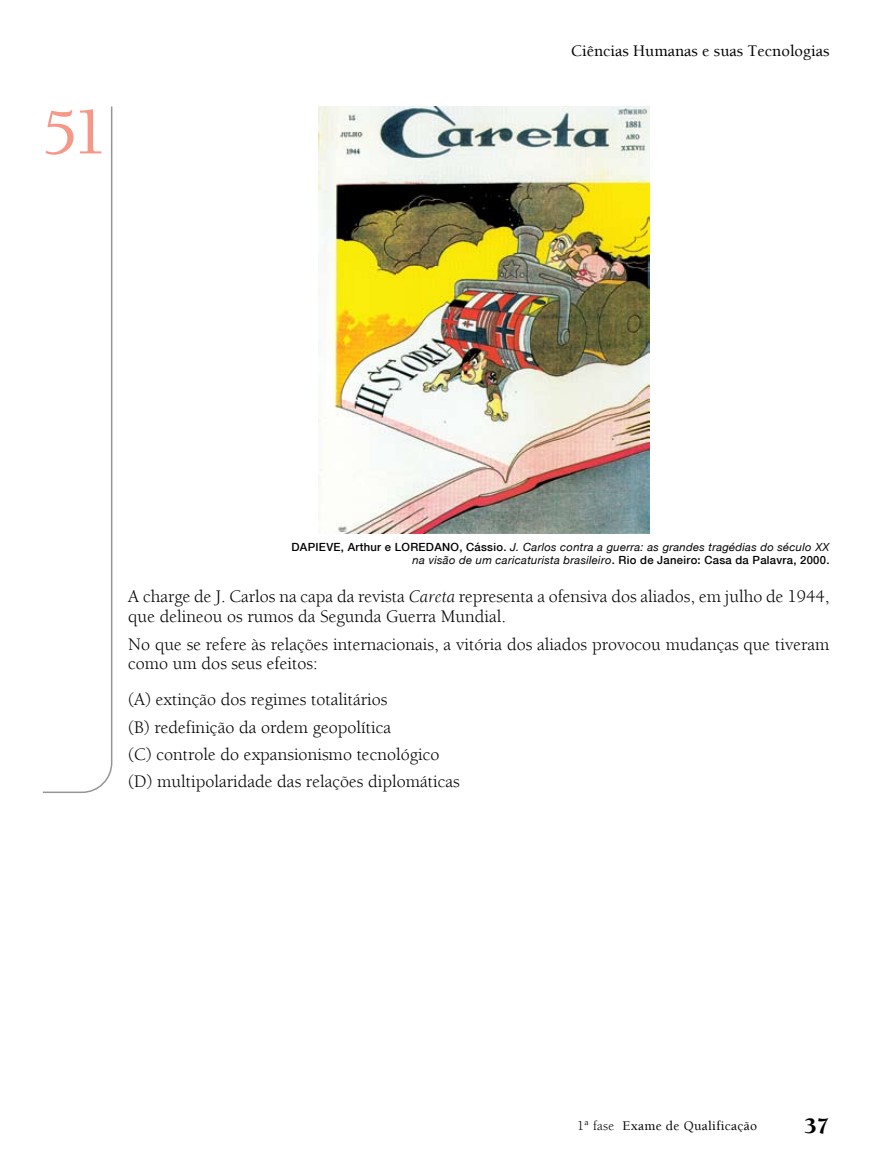
<style>
.page{position:relative;width:872px;height:1170px;background:#fff}
.page>*{position:absolute;margin:0;border:0;box-sizing:border-box;transform-origin:0 0}
.t1{font:500 67.5px "Berkeley";color:#f69787}
.t2{font:900 22.5px "Berkeley";color:#000}
.t3{font:18px/27.5px "Berkeley";color:#000}
.t4{font:500 16.5px "Berkeley";color:#000}
.t5{font:500 13.5px "Berkeley";letter-spacing:.025em;color:#000}
.t6{font:italic 11.25px/13.5px "Helvetica Neue";letter-spacing:.025em;color:#000;text-align:right}
.s1{font-weight:500;font-style:normal}
.s2{font-style:italic}
.s3{font-weight:400}
</style>
<div class="page">
<svg style="left:42px;top:106px;width:71px;height:687px"></svg>
<img style="left:318px;top:106px;width:331px;height:427px">
<h1 class="t1" style="left:43px;top:97px;width:67px">51</h1>
<p class="t4" style="left:571px;top:42px;width:260px">Ciências Humanas e suas Tecnologias</p>
<p class="t6" style="left:291px;top:540px;width:539px"><span class="s1">DAPIEVE, Arthur e LOREDANO, Cássio.</span> J. Carlos contra a guerra: as grandes tragédias do século XX na visão de um caricaturista brasileiro<span class="s1">. Rio de Janeiro: Casa da Palavra, 2000.</span></p>
<p class="t3" style="left:128px;top:587px;width:702px;line-height:19.5px">A charge de J. Carlos na capa da revista <span class="s2">Careta</span> representa a ofensiva dos aliados, em julho de 1944, que delineou os rumos da Segunda Guerra Mundial.</p>
<p class="t3" style="left:128px;top:634px;width:702px;line-height:19.5px">No que se refere às relações internacionais, a vitória dos aliados provocou mudanças que tiveram como um dos seus efeitos:</p>
<p class="t3" style="left:128px;top:686px;width:333px">(A) extinção dos regimes totalitários<br>(B) redefinição da ordem geopolítica<br>(C) controle do expansionismo tecnológico (D) multipolaridade das relações diplomáticas</p>
<p class="t5" style="left:577px;top:1118px;width:181px"><span class="s3">1ª fase</span> Exame de Qualificação</p>
<p class="t2" style="left:804px;top:1113px;width:27px">37</p>
</div>
